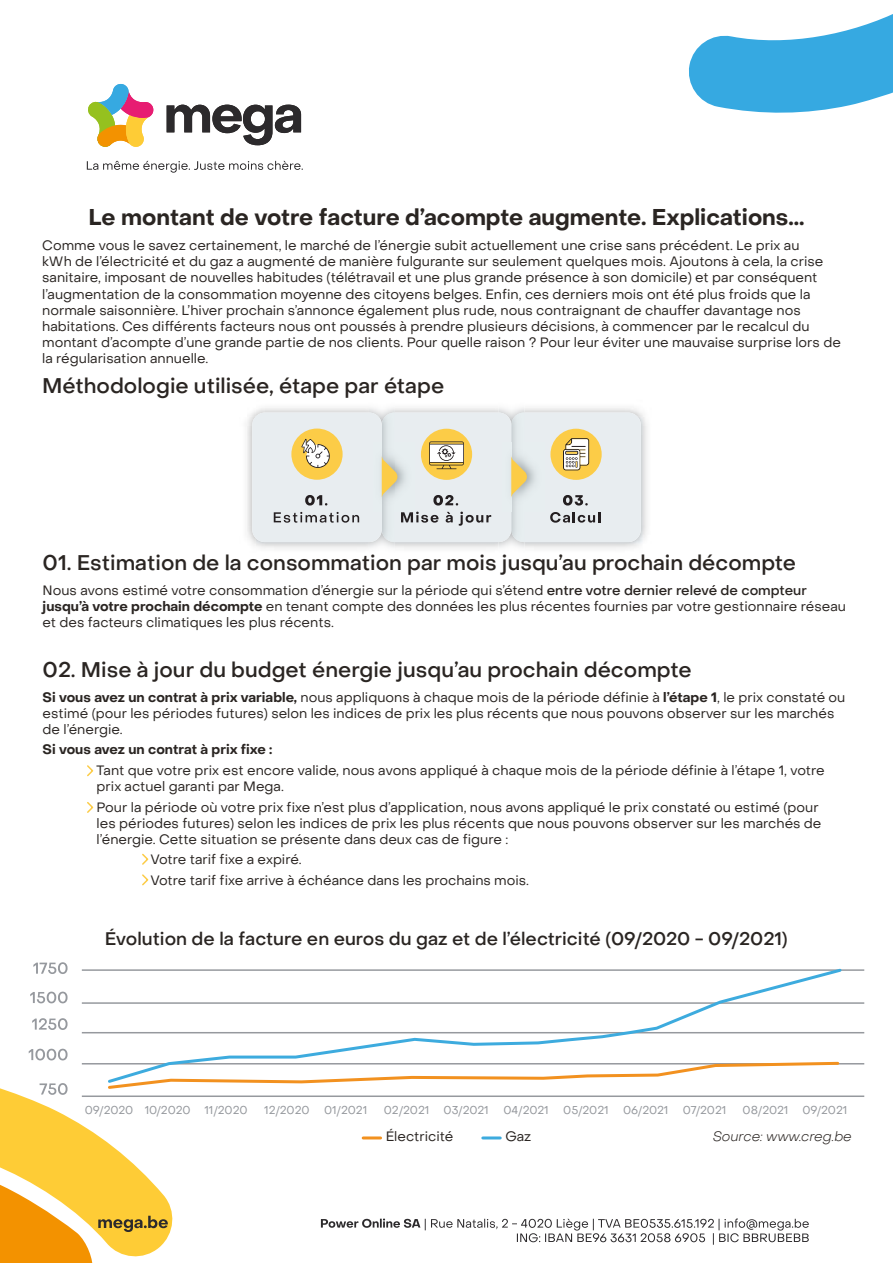
<style>
.page{position:relative;width:893px;height:1263px;background:#fff}
.page>*{position:absolute;margin:0;border:0;box-sizing:border-box;transform-origin:0 0}
.t1{font:700 22.5px "Object Sans";color:#2a2522}
.t2{font:500 21px "Object Sans";color:#2a2522}
.t3{font:500 18px "Object Sans";color:#2a2522}
.t4{font:13.5px/16.2px "Object Sans";color:#2a2522}
.t5{font:700 13.5px "Object Sans";color:#2a2522}
.t6{font:italic 300 13.5px "Object Sans";color:#2a2522}
.t7{font:11.4px "Object Sans";color:#96999e}
.s1{font-weight:500}
.s2{font-weight:700}
</style>
<div class="page">
<svg style="left:167px;top:105px;width:134px;height:40px"></svg>
<svg style="left:88px;top:84px;width:65px;height:63px"></svg>
<svg style="left:87px;top:161px;width:216px;height:12px"></svg>
<svg style="left:689px;top:14px;width:204px;height:99px"></svg>
<svg style="left:87px;top:765px;width:7px;height:12px"></svg>
<svg style="left:87px;top:802px;width:7px;height:11px"></svg>
<svg style="left:142px;top:853px;width:7px;height:12px"></svg>
<svg style="left:142px;top:874px;width:7px;height:12px"></svg>
<div style="left:511px;top:413px;width:130px;height:129px;background:#e8edf0;border-radius:13px"></div>
<svg style="left:563px;top:495px;width:25px;height:10px"></svg>
<svg style="left:550px;top:512px;width:50px;height:11px"></svg>
<img style="left:498px;top:405px;width:26px;height:146px">
<img style="left:511px;top:413px;width:13px;height:129px">
<div style="left:382px;top:413px;width:129px;height:129px;background:#e8edf0;border-radius:13px"></div>
<img style="left:369px;top:405px;width:26px;height:146px">
<img style="left:382px;top:413px;width:13px;height:129px">
<div style="left:252px;top:413px;width:130px;height:129px;background:#e8edf0;border-radius:13px"></div>
<svg style="left:305px;top:495px;width:22px;height:10px"></svg>
<svg style="left:274px;top:512px;width:85px;height:11px"></svg>
<svg style="left:433px;top:495px;width:25px;height:10px"></svg>
<svg style="left:401px;top:512px;width:37px;height:11px"></svg>
<svg style="left:446px;top:512px;width:7px;height:11px"></svg>
<svg style="left:459px;top:512px;width:32px;height:14px"></svg>
<div style="left:421px;top:429px;width:51px;height:51px;background:#fccc47;border-radius:50%"></div>
<svg style="left:429px;top:441px;width:35px;height:28px"></svg>
<img style="left:381px;top:442px;width:25px;height:69px">
<svg style="left:382px;top:455px;width:16px;height:43px"></svg>
<img style="left:511px;top:442px;width:25px;height:69px">
<svg style="left:511px;top:455px;width:17px;height:43px"></svg>
<div style="left:291px;top:428px;width:52px;height:52px;background:#fccc47;border-radius:50%"></div>
<svg style="left:301px;top:439px;width:29px;height:29px"></svg>
<div style="left:550px;top:429px;width:52px;height:51px;background:#fccc47;border-radius:50%"></div>
<svg style="left:563px;top:438px;width:26px;height:32px"></svg>
<hr style="left:82px;top:1095px;width:782px;height:2px;background:#96999e">
<hr style="left:82px;top:1063px;width:782px;height:1px;background:#96999e">
<hr style="left:82px;top:1032px;width:782px;height:1px;background:#96999e">
<hr style="left:82px;top:1002px;width:782px;height:2px;background:#96999e">
<hr style="left:82px;top:969px;width:782px;height:2px;background:#96999e">
<svg style="left:106px;top:968px;width:738px;height:97px"></svg>
<svg style="left:0;top:1049px;width:841px;height:214px"></svg>
<svg style="left:32px;top:1018px;width:36px;height:12px"></svg>
<svg style="left:30px;top:991px;width:38px;height:12px"></svg>
<svg style="left:33px;top:962px;width:35px;height:12px"></svg>
<hr style="left:363px;top:1136px;width:18px;height:3px;background:#f2911f">
<hr style="left:483px;top:1136px;width:17px;height:3px;background:#3dabde">
<h1 class="t1" style="left:88px;top:203px;width:718px">Le montant de votre facture d’acompte augmente. Explications...</h1>
<p class="t4" style="left:42px;top:237px;width:800px">Comme vous le savez certainement, le marché de l’énergie subit actuellement une crise sans précédent. Le prix au<br>kWh de l’électricité et du gaz a augmenté de manière fulgurante sur seulement quelques mois. Ajoutons à cela, la crise sanitaire, imposant de nouvelles habitudes (télétravail et une plus grande présence à son domicile) et par conséquent l’augmentation de la consommation moyenne des citoyens belges. Enfin, ces derniers mois ont été plus froids que la normale saisonnière. L’hiver prochain s’annonce également plus rude, nous contraignant de chauffer davantage nos habitations. Ces différents facteurs nous ont poussés à prendre plusieurs décisions, à commencer par le recalcul du montant d’acompte d’une grande partie de nos clients. Pour quelle raison ? Pour leur éviter une mauvaise surprise lors de la régularisation annuelle.</p>
<h2 class="t2" style="left:42px;top:373px;width:404px">Méthodologie utilisée, étape par étape</h2>
<h2 class="t2" style="left:43px;top:550px;width:755px">01. Estimation de la consommation par mois jusqu’au prochain décompte</h2>
<p class="t4" style="left:43px;top:582px;width:805px">Nous avons estimé votre consommation d’énergie sur la période qui s’étend <span class="s1">entre votre dernier relevé de compteur </span><span class="s2">jusqu’à votre prochain décompte</span> en tenant compte des données les plus récentes fournies par votre gestionnaire réseau et des facteurs climatiques les plus récents.</p>
<h2 class="t2" style="left:43px;top:657px;width:650px">02. Mise à jour du budget énergie jusqu’au prochain décompte</h2>
<p class="t4" style="left:43px;top:689px;width:804px"><span class="s2">Si vous avez un contrat à prix variable,</span> nous appliquons à chaque mois de la période définie à <span class="s2">l’étape 1</span>, le prix constaté ou estimé (pour les périodes futures) selon les indices de prix les plus récents que nous pouvons observer sur les marchés de l’énergie.</p>
<p class="t5" style="left:43px;top:741px;width:231px">Si vous avez un contrat à prix fixe :</p>
<p class="t4" style="left:97px;top:762px;width:729px">Tant que votre prix est encore valide, nous avons appliqué à chaque mois de la période définie à l’étape 1, votre prix actuel garanti par Mega.</p>
<p class="t4" style="left:97px;top:799px;width:726px">Pour la période où votre prix fixe n’est plus d’application, nous avons appliqué le prix constaté ou estimé (pour les périodes futures) selon les indices de prix les plus récents que nous pouvons observer sur les marchés de l’énergie. Cette situation se présente dans deux cas de figure :</p>
<p class="t4" style="left:151px;top:849px;width:380px;line-height:20.4px">Votre tarif fixe a expiré.<br>Votre tarif fixe arrive à échéance dans les prochains mois.</p>
<h3 class="t3" style="left:105px;top:927px;width:684px">Évolution de la facture en euros du gaz et de l’électricité (09/2020 - 09/2021)</h3>
<p class="t7" style="left:85px;top:1103px;width:164px">09/2020 10/2020 11/2020</p>
<p class="t7" style="left:264px;top:1103px;width:47px">12/2020</p>
<p class="t7" style="left:324px;top:1103px;width:45px">01/2021</p>
<p class="t7" style="left:384px;top:1103px;width:47px">02/2021</p>
<p class="t7" style="left:444px;top:1103px;width:46px">03/2021</p>
<p class="t7" style="left:503px;top:1103px;width:47px">04/2021</p>
<p class="t7" style="left:563px;top:1103px;width:47px">05/2021</p>
<p class="t7" style="left:623px;top:1103px;width:47px">06/2021</p>
<p class="t7" style="left:683px;top:1103px;width:45px">07/2021</p>
<p class="t7" style="left:743px;top:1103px;width:47px">08/2021</p>
<p class="t7" style="left:802px;top:1103px;width:46px">09/2021</p>
<p class="t4" style="left:386px;top:1129px;width:69px">Électricité</p>
<p class="t4" style="left:505px;top:1129px;width:27px">Gaz</p>
<p class="t6" style="left:713px;top:1129px;width:141px">Source: www.creg.be</p>
</div>
